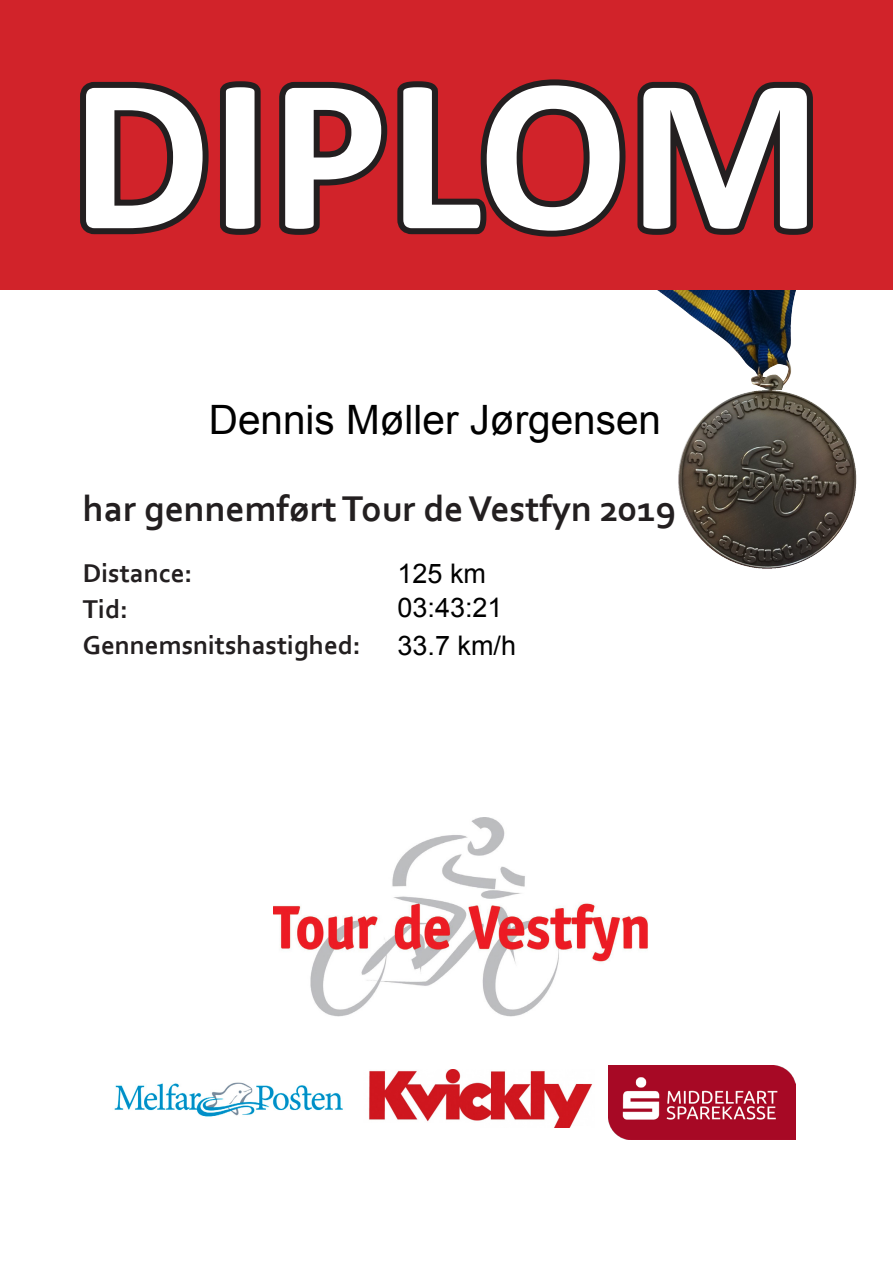
<style>
.page{position:relative;width:893px;height:1263px;background:#fff}
.page>*{position:absolute;margin:0;border:0;box-sizing:border-box;transform-origin:0 0}
.t1{font:700 222px "Calibri";color:#fff}
.t2{font:40.5px "Arial";color:#000}
.t3{font:700 37.5px "Corbel";color:#231f20}
.t4{font:700 27px/36px "Corbel";color:#231f20}
.t5{font:27px/37.5px "Arial";color:#000}
</style>
<div class="page">
<img style="left:658px;top:290px;width:199px;height:279px">
<div style="left:0;top:0;width:893px;height:290px;background:#d1232a"></div>
<svg style="left:80px;top:79px;width:733px;height:158px"></svg>
<img style="left:273px;top:818px;width:375px;height:199px">
<img style="left:609px;top:1065px;width:186px;height:75px">
<img style="left:369px;top:1070px;width:224px;height:58px">
<img style="left:114px;top:1082px;width:229px;height:35px">
<h1 class="t1" style="left:71px;top:-2px;width:753px">DIPLOM</h1>
<h2 class="t2" style="left:209px;top:398px;width:454px">Dennis Møller Jørgensen</h2>
<h3 class="t3" style="left:83px;top:485px;width:595px">har gennemført Tour de Vestfyn 2019</h3>
<p class="t4" style="left:83px;top:555px;width:279px">Distance:<br>Tid:<br>Gennemsnitshastighed:</p>
<p class="t5" style="left:398px;top:554px;width:90px">125 km</p>
<p class="t5" style="left:398px;top:589px;width:120px">03:43:21<br>33.7 km/h</p>
</div>
